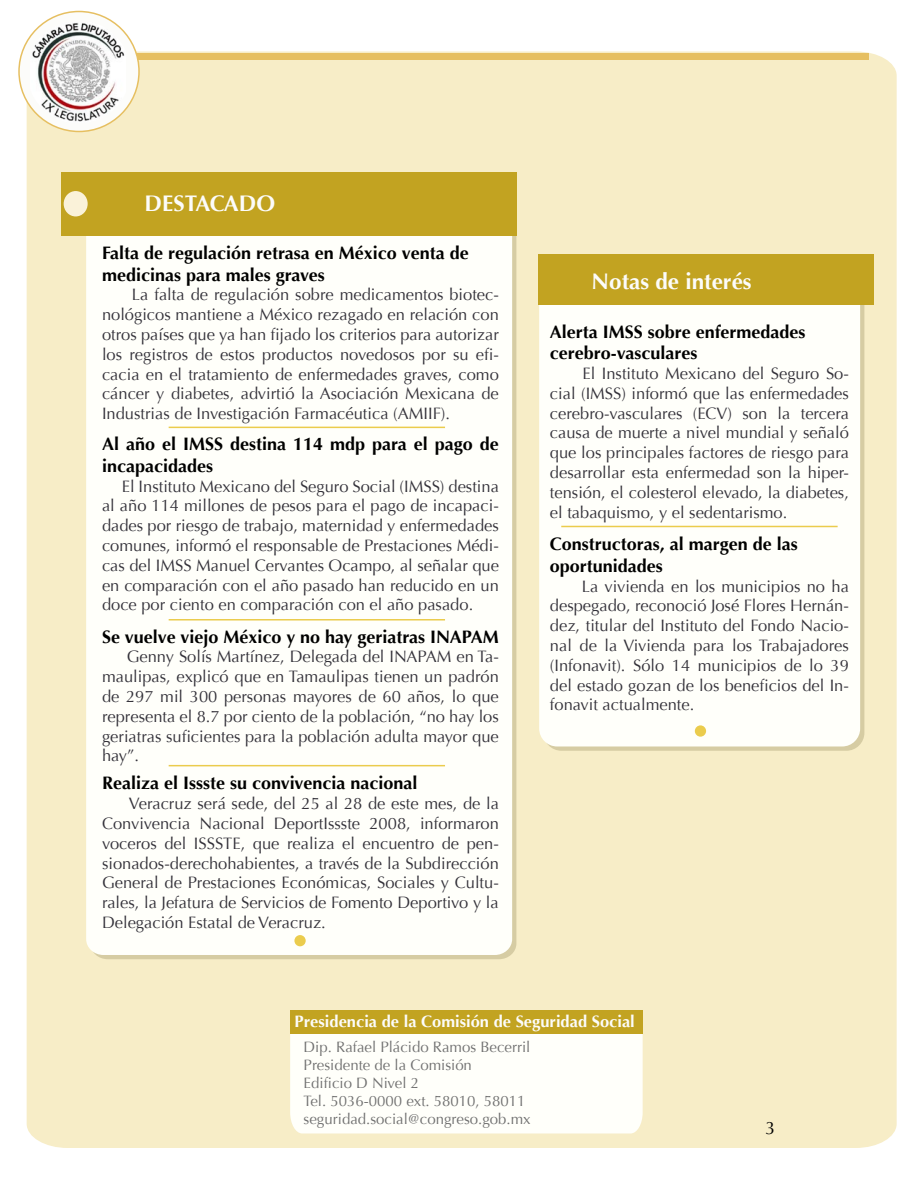
<style>
.page{position:relative;width:918px;height:1188px;background:#fff}
.page>*{position:absolute;margin:0;border:0;box-sizing:border-box;transform-origin:0 0}
.t1{font:700 22.5px "Optima";color:#fcfcfa}
.t2{font:700 18px/21.6px "Optima";color:#000}
.t3{font:18px "Optima";color:#000}
.t4{font:16.5px/19.8px "Optima";color:#34323a;text-align:justify}
.t5{font:700 16.5px "Optima";color:#fcfcfa}
.t6{font:15px/18px "Optima";color:#707070}
</style>
<div class="page">
<div style="left:27px;top:51px;width:870px;height:1097px;background:#f7edc7"></div>
<div style="left:129px;top:53px;width:740px;height:6px;background:#e6bf61"></div>
<svg style="left:18px;top:11px;width:122px;height:121px"></svg>
<img style="left:31px;top:22px;width:95px;height:101px">
<div style="left:86px;top:196px;width:426px;height:759px;background:#fffffa;border-radius:17px"></div>
<div style="left:61px;top:172px;width:456px;height:64px;background:#c2a321"></div>
<div style="left:64px;top:191px;width:24px;height:25px;background:#faf2d9;border-radius:50%"></div>
<div style="left:543px;top:271px;width:321px;height:480px;background:linear-gradient(to right,#d7cda5,#d6cca3);border-radius:18px"></div>
<div style="left:539px;top:266px;width:321px;height:480px;background:#fffffa;border-radius:18px"></div>
<div style="left:538px;top:254px;width:336px;height:51px;background:#c2a321"></div>
<svg style="left:290px;top:1034px;width:353px;height:99px"></svg>
<div style="left:290px;top:1011px;width:353px;height:23px;background:#c2a321"></div>
<div style="left:294px;top:935px;width:12px;height:11px;background:#ebcc4d;border-radius:50%"></div>
<div style="left:695px;top:725px;width:11px;height:12px;background:#ebcc4d;border-radius:50%"></div>
<hr style="left:169px;top:427px;width:276px;height:1px;background:#ebcc4d">
<hr style="left:169px;top:619px;width:276px;height:2px;background:#ebcc4d">
<hr style="left:169px;top:765px;width:276px;height:1px;background:#ebcc4d">
<hr style="left:561px;top:526px;width:277px;height:1px;background:#ebcc4d">
<h1 class="t1" style="left:145px;top:190px;width:132px">DESTACADO</h1>
<p class="t2" style="left:102px;top:242px;width:368px">Falta de regulación retrasa en México venta de medicinas para males graves</p>
<p class="t4" style="left:102px;top:285px;width:398px;text-indent:30px">La falta de regulación sobre medicamentos biotec&shy;nológicos mantiene a México rezagado en relación con otros países que ya han fijado los criterios para autorizar los registros de estos productos novedosos por su efi&shy;cacia en el tratamiento de enfermedades graves, como cáncer y diabetes, advirtió la Asociación Mexicana de Industrias de Investigación Farmacéutica (AMIIF).</p>
<p class="t2" style="left:102px;top:434px;width:398px">Al año el IMSS destina 114 mdp para el pago de incapacidades</p>
<p class="t4" style="left:102px;top:476px;width:398px;text-indent:20px">El Instituto Mexicano del Seguro Social (IMSS) destina al año 114 millones de pesos para el pago de incapaci&shy;dades por riesgo de trabajo, maternidad y enfermedades comunes, informó el responsable de Prestaciones Médi&shy;cas del IMSS Manuel Cervantes Ocampo, al señalar que en comparación con el año pasado han reducido en un doce por ciento en comparación con el año pasado.</p>
<p class="t2" style="left:102px;top:626px;width:398px">Se vuelve viejo México y no hay geriatras INAPAM</p>
<p class="t4" style="left:102px;top:647px;width:398px;text-indent:25px">Genny Solís Martínez, Delegada del INAPAM en Ta&shy;maulipas, explicó que en Tamaulipas tienen un padrón de 297 mil 300 personas mayores de 60 años, lo que representa el 8.7 por ciento de la población, “no hay los geriatras suficientes para la población adulta mayor que hay”.</p>
<p class="t2" style="left:102px;top:773px;width:317px">Realiza el Issste su convivencia nacional</p>
<p class="t4" style="left:102px;top:794px;width:398px;text-indent:27px">Veracruz será sede, del 25 al 28 de este mes, de la Convivencia Nacional DeportIssste 2008, informaron voceros del ISSSTE, que realiza el encuentro de pen&shy;sionados-derechohabientes, a través de la Subdirección General de Prestaciones Económicas, Sociales y Cultu&shy;rales, la Jefatura de Servicios de Fomento Deportivo y la Delegación Estatal de Veracruz.</p>
<h1 class="t1" style="left:592px;top:268px;width:162px">Notas de interés</h1>
<p class="t2" style="left:550px;top:321px;width:257px">Alerta IMSS sobre enfermedades cerebro-vasculares</p>
<p class="t4" style="left:550px;top:364px;width:301px;text-indent:33px">El Instituto Mexicano del Seguro So&shy;cial (IMSS) informó que las enfermedades cerebro-vasculares (ECV) son la tercera causa de muerte a nivel mundial y señaló que los principales factores de riesgo para desarrollar esta enfermedad son la hiper&shy;tensión, el colesterol elevado, la diabetes, el tabaquismo, y el sedentarismo.</p>
<p class="t2" style="left:550px;top:534px;width:249px">Constructoras, al margen de las oportunidades</p>
<p class="t4" style="left:550px;top:576px;width:301px;text-indent:32px">La vivienda en los municipios no ha despegado, reconoció José Flores Hernán&shy;dez, titular del Instituto del Fondo Nacio&shy;nal de la Vivienda para los Trabajadores (Infonavit). Sólo 14 municipios de lo 39 del estado gozan de los beneficios del In&shy;fonavit actualmente.</p>
<p class="t5" style="left:295px;top:1012px;width:342px">Presidencia de la Comisión de Seguridad Social</p>
<p class="t6" style="left:304px;top:1038px;width:229px">Dip. Rafael Plácido Ramos Becerril<br>Presidente de la Comisión<br>Edificio D Nivel 2<br>Tel. 5036-0000 ext. 58010, 58011 seguridad.social@congreso.gob.mx</p>
<p class="t3" style="left:765px;top:1118px;width:12px">3</p>
</div>
